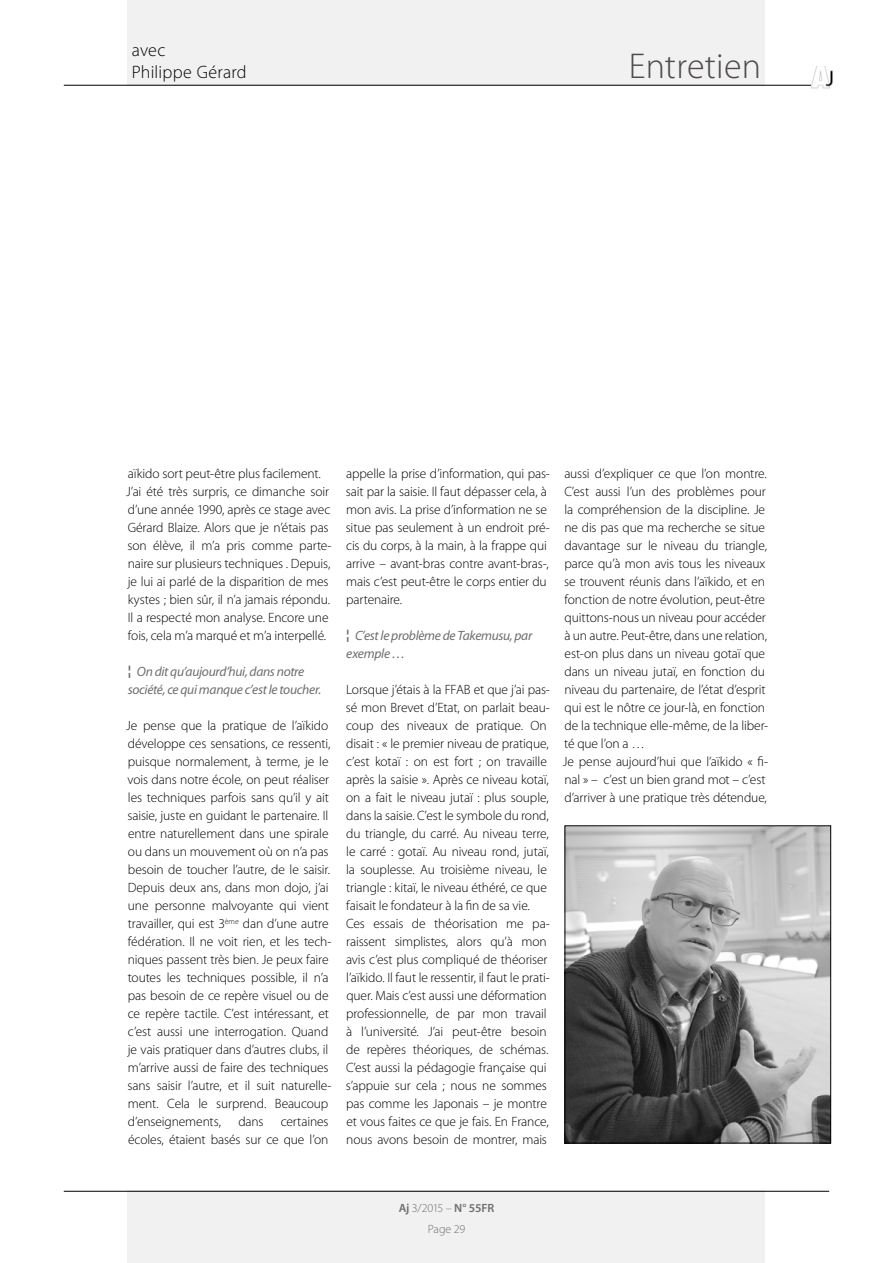
<style>
.page{position:relative;width:893px;height:1263px;background:#fff}
.page>*{position:absolute;margin:0;border:0;box-sizing:border-box;transform-origin:0 0}
.t1{font:300 36px "Myriad Pro";letter-spacing:.01em;color:#4f4a4b}
.t2{font:300 18px/21.6px "Myriad Pro";letter-spacing:.01em;color:#000}
.t3{font:300 13.5px/18px "Myriad Pro";letter-spacing:-.01em;color:#000}
.t4{font:italic 13.5px/18px "Myriad Pro";letter-spacing:-.02em;color:#6d6e71}
.t5{font:600 12px "Myriad Pro";letter-spacing:-.01em;color:#6d6e71}
.t6{font:300 12px "Myriad Pro";letter-spacing:-.005em;color:#6d6e71}
.s1{font-family:"Lucida Sans Typewriter";font-weight:700;font-style:normal}
.s2{font-weight:300}
</style>
<div class="page">
<div style="left:128px;top:0;width:637px;height:85px;background:#f1f1f2"></div>
<div style="left:128px;top:1191px;width:637px;height:72px;background:#f1f1f2"></div>
<hr style="left:64px;top:85px;width:765px;height:1px;background:#000">
<hr style="left:64px;top:1191px;width:765px;height:1px;background:#000">
<img style="left:812px;top:67px;width:21px;height:22px">
<img style="left:567px;top:827px;width:262px;height:314px">
<div style="left:565px;top:825px;width:266px;height:318px;border:1px solid #000"></div>
<h2 class="t2" style="left:132px;top:39px;width:116px">avec<br>Philippe Gérard</h2>
<h1 class="t1" style="left:629px;top:44px;width:134px">Entretien</h1>
<p class="t3" style="left:126px;top:464px;width:207px">aïkido sort peut-être plus facilement.<br>J’ai été très surpris, ce dimanche soir d’une année 1990, après ce stage avec Gérard Blaize. Alors que je n’étais pas son élève, il m’a pris comme parte&shy;naire sur plusieurs techniques . Depuis, je lui ai parlé de la disparition de mes kystes ; bien sûr, il n’a jamais répondu.<br>Il a respecté mon analyse. Encore une fois, cela m’a marqué et m’a interpellé.</p>
<p class="t4" style="left:126px;top:662px;width:197px"><span class="s1">¦</span> On dit qu’aujourd’hui, dans notre société, ce qui manque c’est le toucher.</p>
<p class="t3" style="left:126px;top:716px;width:207px">Je pense que la pratique de l’aïkido développe ces sensations, ce ressenti, puisque normalement, à terme, je le vois dans notre école, on peut réaliser les techniques parfois sans qu’il y ait saisie, juste en guidant le partenaire. Il entre naturellement dans une spirale ou dans un mouvement où on n’a pas besoin de toucher l’autre, de le saisir.<br>Depuis deux ans, dans mon dojo, j’ai une personne malvoyante qui vient travailler, qui est 3<sup>ème</sup> dan d’une autre fédération. Il ne voit rien, et les tech&shy;niques passent très bien. Je peux faire toutes les techniques possible, il n’a pas besoin de ce repère visuel ou de ce repère tactile. C’est intéressant, et c’est aussi une interrogation. Quand je vais pratiquer dans d’autres clubs, il m’arrive aussi de faire des techniques sans saisir l’autre, et il suit naturelle&shy;ment. Cela le surprend. Beaucoup d’enseignements,</p>
<p class="t3" style="left:238px;top:1112px;width:27px">dans</p>
<p class="t3" style="left:128px;top:1112px;width:202px;text-align:right">certaines<br>écoles, étaient basés sur ce que l’on</p>
<p class="t3" style="left:346px;top:464px;width:206px">appelle la prise d’information, qui pas&shy;sait par la saisie. Il faut dépasser cela, à mon avis. La prise d’information ne se situe pas seulement à un endroit pré&shy;cis du corps, à la main, à la frappe qui arrive – avant-bras contre avant-bras-, mais c’est peut-être le corps entier du partenaire.</p>
<p class="t4" style="left:344px;top:626px;width:190px"><span class="s1">¦</span> C’est le problème de Takemusu, par exemple …</p>
<p class="t3" style="left:346px;top:680px;width:206px">Lorsque j’étais à la FFAB et que j’ai pas&shy;sé mon Brevet d’Etat, on parlait beau&shy;coup des niveaux de pratique. On disait : « le premier niveau de pratique, c’est kotaï : on est fort ; on travaille après la saisie ». Après ce niveau kotaï, on a fait le niveau jutaï : plus souple, dans la saisie. C’est le symbole du rond, du triangle, du carré. Au niveau terre, le carré : gotaï. Au niveau rond, jutaï, la souplesse. Au troisième niveau, le triangle : kitaï, le niveau éthéré, ce que faisait le fondateur à la fin de sa vie.<br>Ces essais de théorisation me pa&shy;raissent simplistes, alors qu’à mon avis c’est plus compliqué de théoriser l’aïkido. Il faut le ressentir, il faut le prati&shy;quer. Mais c’est aussi une déformation professionnelle, de par mon travail à l’université. J’ai peut-être besoin de repères théoriques, de schémas.<br>C’est aussi la pédagogie française qui s’appuie sur cela ; nous ne sommes pas comme les Japonais – je montre et vous faites ce que je fais. En France, nous avons besoin de montrer, mais</p>
<p class="t3" style="left:563px;top:464px;width:207px">aussi d’expliquer ce que l’on montre.<br>C’est aussi l’un des problèmes pour la compréhension de la discipline. Je ne dis pas que ma recherche se situe davantage sur le niveau du triangle, parce qu’à mon avis tous les niveaux se trouvent réunis dans l’aïkido, et en fonction de notre évolution, peut-être quittons-nous un niveau pour accéder à un autre. Peut-être, dans une relation, est-on plus dans un niveau gotaï que dans un niveau jutaï, en fonction du niveau du partenaire, de l’état d’esprit qui est le nôtre ce jour-là, en fonction de la technique elle-même, de la liber&shy;té que l’on a …<br>Je pense aujourd’hui que l’aïkido « fi&shy;nal » – c’est un bien grand mot – c’est d’arriver à une pratique très détendue,</p>
<p class="t5" style="left:399px;top:1200px;width:97px">Aj <span class="s2">3/2015 –</span> N° 55FR</p>
<p class="t6" style="left:428px;top:1222px;width:39px">Page 29</p>
</div>
